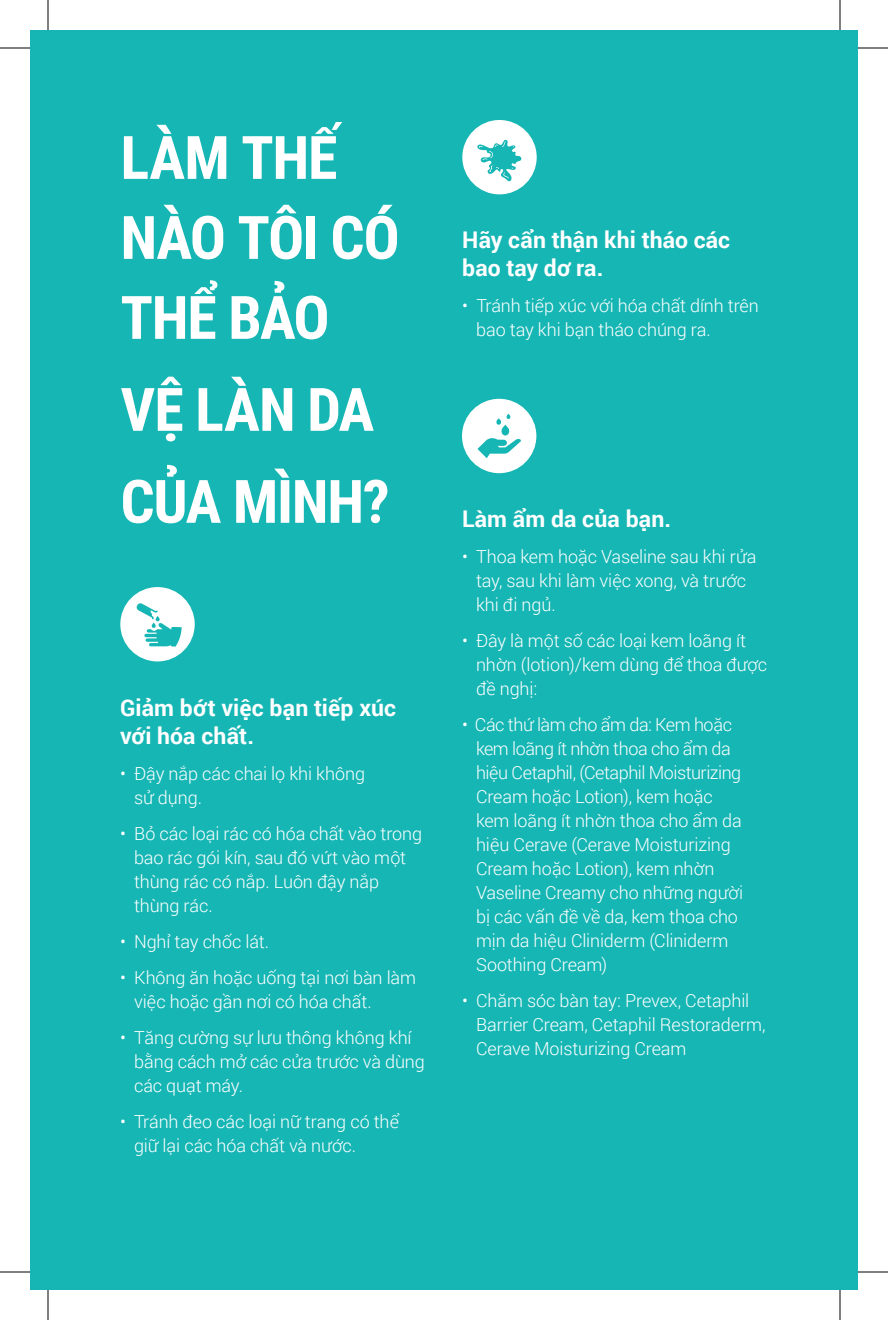
<style>
.page{position:relative;width:888px;height:1320px;background:#fff}
.page>*{position:absolute;margin:0;border:0;box-sizing:border-box;transform-origin:0 0}
.t1{font:700 60px/80px "Roboto Condensed";letter-spacing:-.02em;color:#fff}
.t2{font:700 23px/28px "Roboto";letter-spacing:.005em;color:#fff}
.t3{font:300 18px/24px "Roboto";letter-spacing:-.005em;color:#fff}
</style>
<div class="page">
<div style="left:30px;top:30px;width:828px;height:1260px;background:#15b6b4"></div>
<div style="left:120px;top:587px;width:75px;height:74px;background:#fff;border-radius:50%"></div>
<svg style="left:137px;top:603px;width:45px;height:44px"></svg>
<div style="left:462px;top:120px;width:75px;height:74px;background:#fff;border-radius:50%"></div>
<svg style="left:477px;top:140px;width:45px;height:41px"></svg>
<div style="left:462px;top:399px;width:74px;height:74px;background:#fff;border-radius:50%"></div>
<svg style="left:477px;top:414px;width:44px;height:44px"></svg>
<hr style="left:0;top:48px;width:30px;height:1px;background:#000">
<hr style="left:858px;top:48px;width:30px;height:1px;background:#000">
<hr style="left:0;top:1272px;width:30px;height:1px;background:#000">
<hr style="left:858px;top:1272px;width:30px;height:1px;background:#000">
<hr style="left:48px;top:0;width:1px;height:30px;background:#000">
<hr style="left:48px;top:1290px;width:1px;height:30px;background:#000">
<hr style="left:840px;top:0;width:1px;height:30px;background:#000">
<hr style="left:840px;top:1290px;width:1px;height:30px;background:#000">
<h1 class="t1" style="left:120px;top:115px;width:281px">LÀM THẾ<br>NÀO TÔI CÓ<br>THỂ BẢO</h1>
<h1 class="t1" style="left:120px;top:361px;width:271px;line-height:92px">VỆ LÀN DA<br>CỦA MÌNH?</h1>
<p class="t2" style="left:120px;top:692px;width:278px">Giảm bớt việc bạn tiếp xúc với hóa chất.</p>
<p class="t3" style="left:134px;top:761px;width:233px;text-indent:-14px">• Đậy nắp các chai lọ khi không sử dụng.</p>
<p class="t3" style="left:134px;top:821px;width:290px;text-indent:-14px">• Bỏ các loại rác có hóa chất vào trong bao rác gói kín, sau đó vứt vào một thùng rác có nắp. Luôn đậy nắp thùng rác.</p>
<p class="t3" style="left:120px;top:929px;width:151px">• Nghỉ tay chốc lát.</p>
<p class="t3" style="left:134px;top:965px;width:284px;text-indent:-14px">• Không ăn hoặc uống tại nơi bàn làm việc hoặc gần nơi có hóa chất.</p>
<p class="t3" style="left:134px;top:1025px;width:292px;text-indent:-14px">• Tăng cường sự lưu thông không khí bằng cách mở các cửa trước và dùng các quạt máy.</p>
<p class="t3" style="left:134px;top:1109px;width:266px;text-indent:-14px">• Tránh đeo các loại nữ trang có thể giữ lại các hóa chất và nước.</p>
<p class="t2" style="left:462px;top:225px;width:269px">Hãy cẩn thận khi tháo các bao tay dơ ra.</p>
<p class="t3" style="left:476px;top:293px;width:284px;text-indent:-14px">• Tránh tiếp xúc với hóa chất dính trên bao tay khi bạn tháo chúng ra.</p>
<p class="t2" style="left:462px;top:504px;width:211px">Làm ẩm da của bạn.</p>
<p class="t3" style="left:476px;top:544px;width:282px;text-indent:-14px">• Thoa kem hoặc Vaseline sau khi rửa tay, sau khi làm việc xong, và trước khi đi ngủ.</p>
<p class="t3" style="left:476px;top:628px;width:293px;text-indent:-14px">• Đây là một số các loại kem loãng ít nhờn (lotion)/kem dùng để thoa được đề nghị:</p>
<p class="t3" style="left:476px;top:712px;width:269px;text-indent:-14px">• Các thứ làm cho ẩm da: Kem hoặc kem loãng ít nhờn thoa cho ẩm da hiệu Cetaphil, (Cetaphil Moisturizing<br>Cream hoặc Lotion), kem hoặc kem loãng ít nhờn thoa cho ẩm da hiệu Cerave (Cerave Moisturizing<br>Cream hoặc Lotion), kem nhờn<br>Vaseline Creamy cho những người bị các vấn đề về da, kem thoa cho mịn da hiệu Cliniderm (Cliniderm<br>Soothing Cream)</p>
<p class="t3" style="left:476px;top:988px;width:291px;text-indent:-14px">• Chăm sóc bàn tay: Prevex, Cetaphil<br>Barrier Cream, Cetaphil Restoraderm,<br>Cerave Moisturizing Cream</p>
</div>
